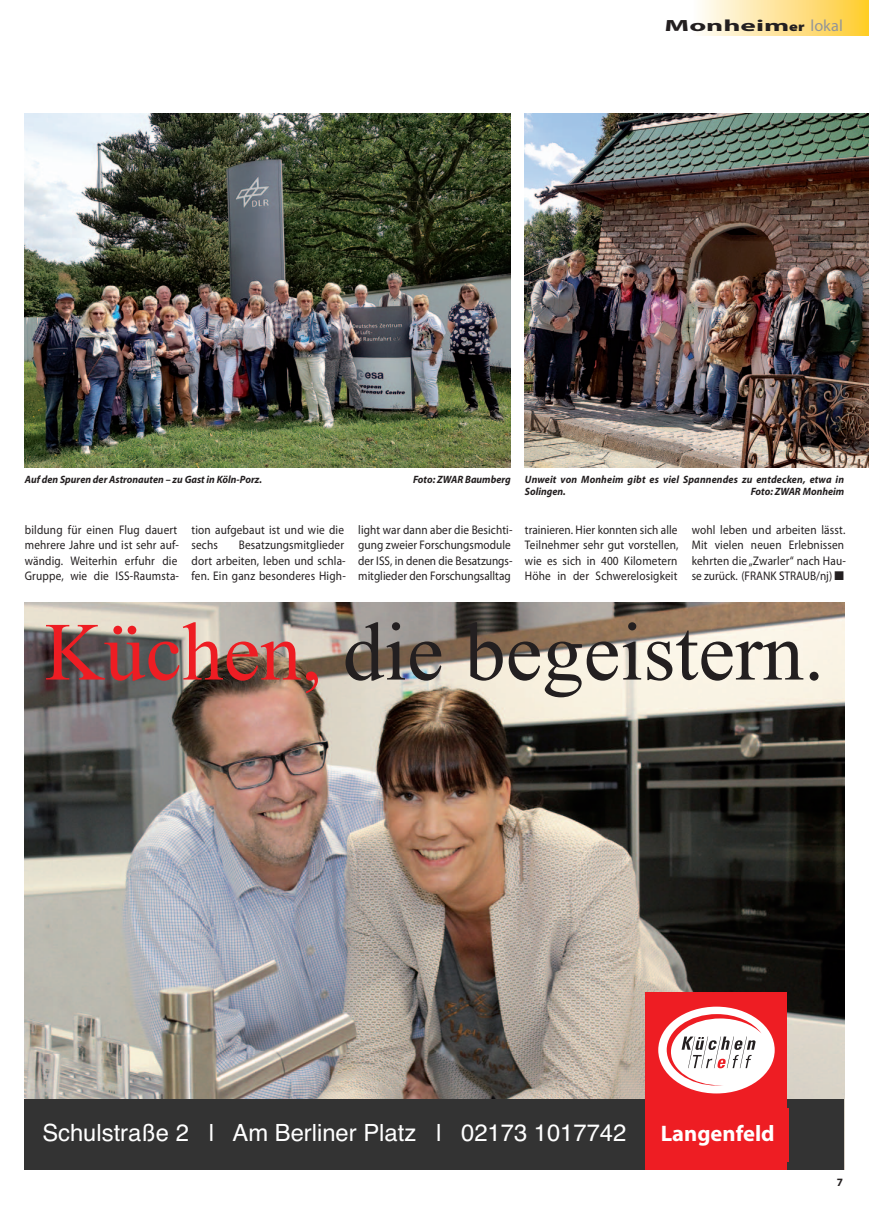
<style>
.page{position:relative;width:869px;height:1205px;background:#fff}
.page>*{position:absolute;margin:0;border:0;box-sizing:border-box;transform-origin:0 0}
.t1{font:82.5px "Times New Roman";color:#231f20}
.t2{font:23.75px "Helvetica";color:#fff}
.t3{font:700 22.5px "Myriad Pro";color:#fff}
.t4{font:700 16.25px "Myriad Pro";color:#231f20;scale:1.8 1}
.t5{font:12.5px/15.5px "Myriad Pro";letter-spacing:.015em;color:#231f20;scale:.9 1}
.t6{font:italic 700 10.62px/12.5px "Myriad Pro";color:#231f20;scale:.95 1}
.s1{font-weight:900;font-size:13px}
.s2{font-weight:400;color:#939598}
.s3{color:#ee1d23}
</style>
<div class="page">
<div style="left:691px;top:0;width:177px;height:35px;background:linear-gradient(to right,#fefdff,#ffcc32)"></div>
<img style="left:524px;top:113px;width:344px;height:355px">
<img style="left:25px;top:113px;width:485px;height:355px">
<img style="left:25px;top:602px;width:818px;height:496px">
<div style="left:25px;top:1098px;width:818px;height:71px;background:#333"></div>
<div style="left:645px;top:992px;width:142px;height:177px;background:#ee1d23"></div>
<div style="left:646px;top:1109px;width:142px;height:53px;background:#ee1d23"></div>
<div style="left:658px;top:1006px;width:116px;height:87px;background:#fff;border-radius:50%"></div>
<svg style="left:666px;top:1014px;width:95px;height:71px"></svg>
<h3 class="t4" style="left:664px;top:20px;width:100px">Monheim<span class="s1">er</span> <span class="s2">lokal</span></h3>
<p class="t6" style="left:25px;top:474px;width:251px">Auf den Spuren der Astronauten – zu Gast in Köln-Porz.</p>
<p class="t6" style="left:413px;top:474px;width:104px">Foto: ZWAR Baumberg</p>
<p class="t6" style="left:524px;top:474px;width:337px">Unweit von Monheim gibt es viel Spannendes zu entdecken, etwa in<br>Solingen.</p>
<p class="t6" style="left:750px;top:486px;width:100px">Foto: ZWAR Monheim</p>
<p class="t5" style="left:25px;top:523px;width:173px">bildung für einen Flug dauert mehrere Jahre und ist sehr auf&shy;wändig. Weiterhin erfuhr die<br>Gruppe, wie die ISS-Raumsta-</p>
<p class="t5" style="left:191px;top:523px;width:171px">tion aufgebaut ist und wie die sechs</p>
<p class="t5" style="left:191px;top:538px;width:173px;text-indent:47px">Besatzungsmitglieder dort arbeiten, leben und schla&shy;fen. Ein ganz besonderes High-</p>
<p class="t5" style="left:358px;top:523px;width:173px">light war dann aber die Besichti&shy;gung zweier Forschungsmodule der ISS, in denen die Besatzungs&shy;mitglieder den Forschungsalltag</p>
<p class="t5" style="left:524px;top:523px;width:172px;text-align:justify">trainieren. Hier konnten sich alle Teilnehmer sehr gut vorstellen, wie es sich in 400 Kilometern Höhe in der Schwerelosigkeit</p>
<p class="t5" style="left:691px;top:523px;width:173px">wohl leben und arbeiten lässt.<br>Mit vielen neuen Erlebnissen kehrten die „Zwarler“ nach Hau&shy;se zurück. (FRANK STRAUB/nj) ■</p>
<h1 class="t1" style="left:45px;top:622px;width:780px"><span class="s3">Küchen,</span> die begeistern.</h1>
<h2 class="t2" style="left:42px;top:1124px;width:585px">Schulstraße 2 l Am Berliner Platz l 02173 1017742</h2>
<h3 class="t3" style="left:660px;top:1124px;width:115px">Langenfeld</h3>
</div>
